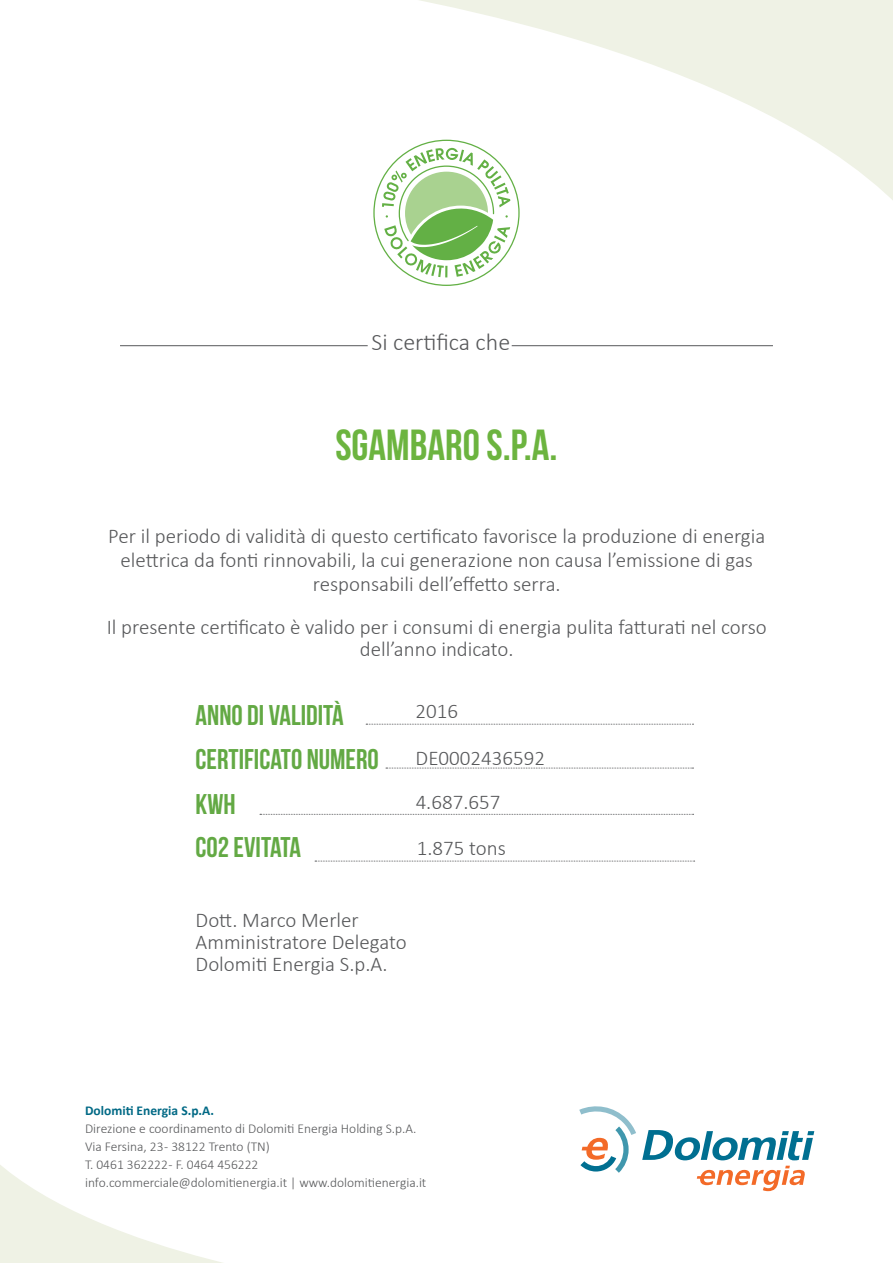
<style>
.page{position:relative;width:893px;height:1263px;background:#fff}
.page>*{position:absolute;margin:0;border:0;box-sizing:border-box;transform-origin:0 0}
.t1{font:43.5px "Bebas Neue";color:#6cb43f}
.t2{font:28.5px "Bebas Neue";color:#63a944}
.t3{font:300 24px "Calibri";color:#57585a}
.t4{font:300 21px/24px "Calibri";color:#57585a;text-align:center}
.t5{font:300 13.5px "Calibri";color:#57585a}
.t6{font:700 13.5px "Calibri";color:#006985}
</style>
<div class="page">
<svg style="left:0;top:1165px;width:223px;height:98px"></svg>
<svg style="left:419px;top:0;width:474px;height:200px"></svg>
<svg style="left:642px;top:1130px;width:172px;height:30px"></svg>
<svg style="left:697px;top:1166px;width:108px;height:25px"></svg>
<svg style="left:579px;top:1106px;width:57px;height:67px"></svg>
<hr style="left:120px;top:345px;width:248px;height:1px;background:#57585a">
<hr style="left:512px;top:345px;width:261px;height:1px;background:#57585a">
<svg style="left:366px;top:724px;width:327px;height:1px"></svg>
<svg style="left:386px;top:768px;width:307px;height:1px"></svg>
<svg style="left:373px;top:140px;width:147px;height:146px"></svg>
<svg style="left:260px;top:814px;width:434px;height:1px"></svg>
<svg style="left:315px;top:861px;width:380px;height:1px"></svg>
<p class="t3" style="left:372px;top:327px;width:140px">Si certifica che</p>
<p class="t1" style="left:335px;top:421px;width:224px">SGAMBARO S.P.A.</p>
<p class="t4" style="left:108px;top:524px;width:659px">Per il periodo di validità di questo certificato favorisce la produzione di energia elettrica da fonti rinnovabili, la cui generazione non causa l’emissione di gas responsabili dell’effetto serra.</p>
<p class="t4" style="left:107px;top:616px;width:662px;line-height:21.6px">Il presente certificato è valido per i consumi di energia pulita fatturati nel corso dell’anno indicato.</p>
<p class="t2" style="left:196px;top:700px;width:150px">ANNO DI VALIDITÀ</p>
<p class="t2" style="left:196px;top:743px;width:185px">CERTIFICATO NUMERO</p>
<p class="t4" style="left:416px;top:746px;width:131px">DE0002436592</p>
<p class="t4" style="left:416px;top:699px;width:44px">2016</p>
<p class="t2" style="left:196px;top:788px;width:42px">KWH</p>
<p class="t2" style="left:196px;top:831px;width:107px">CO2 EVITATA</p>
<p class="t4" style="left:416px;top:789px;width:86px">4.687.657</p>
<p class="t4" style="left:417px;top:836px;width:91px">1.875 tons</p>
<p class="t4" style="left:196px;top:908px;width:165px">Dott. Marco Merler</p>
<p class="t4" style="left:196px;top:930px;width:213px">Amministratore Delegato</p>
<p class="t4" style="left:196px;top:951px;width:194px">Dolomiti Energia S.p.A.</p>
<p class="t6" style="left:85px;top:1101px;width:131px">Dolomiti Energia S.p.A.</p>
<p class="t5" style="left:85px;top:1120px;width:333px">Direzione e coordinamento di Dolomiti Energia Holding S.p.A.</p>
<p class="t5" style="left:85px;top:1138px;width:186px">Via Fersina, 23 - 38122 Trento (TN)</p>
<p class="t5" style="left:85px;top:1156px;width:175px">T. 0461 362222 - F. 0464 456222</p>
<p class="t5" style="left:85px;top:1174px;width:343px">info.commerciale@dolomitienergia.it | www.dolomitienergia.it</p>
</div>
